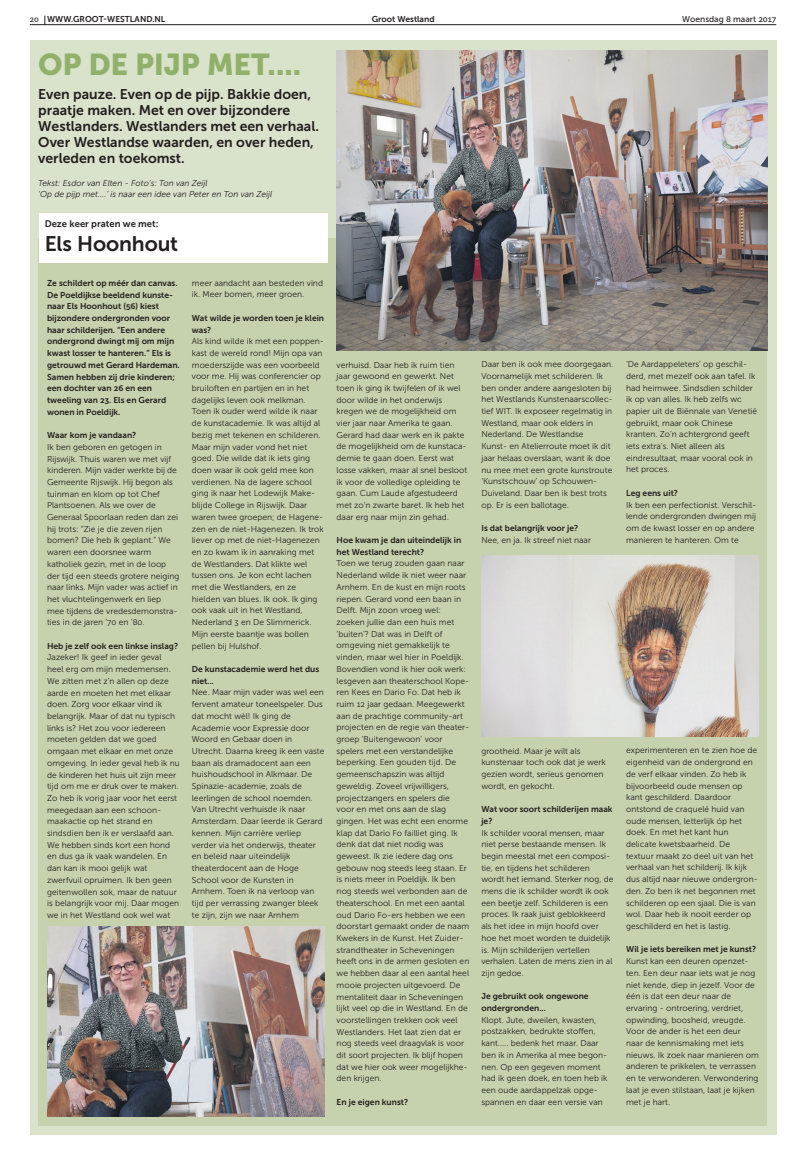
<style>
.page{position:relative;width:806px;height:1163px;background:#fff}
.page>*{position:absolute;margin:0;border:0;box-sizing:border-box;transform-origin:0 0}
.t1{font:30px "Museo Sans 900";letter-spacing:-.01em;color:#91b16a}
.t2{font:21px "Museo Sans 700";letter-spacing:-.005em;color:#231f20}
.t3{font:14px/16px "Museo Sans 700";color:#231f20}
.t4{font:9.5px "Museo Sans 700";color:#231f20}
.t5{font:8.5px/11.7px "Museo Sans 300";color:#231f20}
.t6{font:8.5px/11.7px "Museo Sans 700";color:#231f20}
.t7{font:italic 8.5px/11.7px "Museo Sans 300";color:#231f20}
.t8{font:8.5px "Museo Sans 500";color:#231f20}
.s1{font-family:"Museo Sans 500";font-size:8px}
</style>
<div class="page">
<div style="left:30px;top:40px;width:745px;height:1094px;background:#d9e2cb"></div>
<div style="left:39px;top:237px;width:727px;height:888px;background:#c5d2ad"></div>
<div style="left:39px;top:213px;width:288px;height:49px;background:#fff"></div>
<img style="left:336px;top:50px;width:430px;height:300px">
<img style="left:47px;top:926px;width:277px;height:190px">
<img style="left:481px;top:555px;width:277px;height:181px">
<hr style="left:30px;top:24px;width:745px;height:1px;background:#231f20">
<p class="t6" style="left:30px;top:13px;width:137px"><span class="s1">20</span> WWW.GROOT-WESTLAND.NL</p>
<p class="t6" style="left:371px;top:13px;width:64px">Groot Westland</p>
<p class="t8" style="left:681px;top:14px;width:95px">Woensdag 8 maart 2017</p>
<h1 class="t1" style="left:38px;top:48px;width:264px">OP DE PIJP MET....</h1>
<h3 class="t3" style="left:38px;top:86px;width:282px">Even pauze. Even op de pijp. Bakkie doen, praatje maken. Met en over bijzondere Westlanders. Westlanders met een verhaal.<br>Over Westlandse waarden, en over heden, verleden en toekomst.</h3>
<p class="t7" style="left:38px;top:177px;width:235px">Tekst: Esdor van Elten - Foto’s: Ton van Zeijl<br>‘Op de pijp met....’ is naar een idee van Peter en Ton van Zeijl</p>
<p class="t4" style="left:45px;top:219px;width:115px">Deze keer praten we met:</p>
<h2 class="t2" style="left:45px;top:232px;width:135px">Els Hoonhout</h2>
<p class="t6" style="left:47px;top:277px;width:134px">Ze schildert op méér dan canvas.<br>De Poeldijkse beeldend kunste&shy;naar Els Hoonhout (56) kiest bijzondere ondergronden voor haar schilderijen. “Een andere ondergrond dwingt mij om mijn kwast losser te hanteren.” Els is getrouwd met Gerard Hardeman.<br>Samen hebben zij drie kinderen; een dochter van 26 en een tweeling van 23. Els en Gerard wonen in Poeldijk.</p>
<p class="t6" style="left:47px;top:429px;width:91px">Waar kom je vandaan?</p>
<p class="t5" style="left:47px;top:441px;width:134px">Ik ben geboren en getogen in<br>Rijswijk. Thuis waren we met vijf kinderen. Mijn vader werkte bij de<br>Gemeente Rijswijk. Hij begon als tuinman en klom op tot Chef<br>Plantsoenen. Als we over de<br>Generaal Spoorlaan reden dan zei hij trots: “Zie je die zeven rijen bomen? Die heb ík geplant.” We waren een doorsnee warm katholiek gezin, met in de loop der tijd een steeds grotere neiging naar links. Mijn vader was actief in het vluchtelingenwerk en liep mee tijdens de vredesdemonstra&shy;ties in de jaren ‘70 en ‘80.</p>
<p class="t6" style="left:47px;top:640px;width:132px">Heb je zelf ook een linkse inslag?</p>
<p class="t5" style="left:47px;top:651px;width:134px">Jazeker! Ik geef in ieder geval heel erg om mijn medemensen.<br>We zitten met z’n allen op deze aarde en moeten het met elkaar doen. Zorg voor elkaar vind ik belangrijk. Maar of dat nu typisch links is? Het zou voor iedereen moeten gelden dat we goed omgaan met elkaar en met onze omgeving. In ieder geval heb ik nu de kinderen het huis uit zijn meer tijd om me er druk over te maken.<br>Zo heb ik vorig jaar voor het eerst meegedaan aan een schoon&shy;maakactie op het strand en sindsdien ben ik er verslaafd aan.<br>We hebben sinds kort een hond en dus ga ik vaak wandelen. En dan kan ik mooi gelijk wat zwerfvuil opruimen. Ik ben geen geitenwollen sok, maar de natuur is belangrijk voor mij. Daar mogen we in het Westland ook wel wat</p>
<p class="t5" style="left:192px;top:277px;width:133px">meer aandacht aan besteden vind ik. Meer bomen, meer groen.</p>
<p class="t6" style="left:192px;top:312px;width:134px">Wat wilde je worden toen je klein was?</p>
<p class="t5" style="left:192px;top:335px;width:133px">Als kind wilde ik met een poppen&shy;kast de wereld rond! Mijn opa van moederszijde was een voorbeeld voor me. Hij was conferencier op bruiloften en partijen en in het dagelijks leven ook melkman.<br>Toen ik ouder werd wilde ik naar de kunstacademie. Ik was altijd al bezig met tekenen en schilderen.<br>Maar mijn vader vond het niet goed. Die wilde dat ik iets ging doen waar ik ook geld mee kon verdienen. Na de lagere school ging ik naar het Lodewijk Make&shy;blijde College in Rijswijk. Daar waren twee groepen; de Hagene&shy;zen en de niet-Hagenezen. Ik trok liever op met de niet-Hagenezen en zo kwam ik in aanraking met de Westlanders. Dat klikte wel tussen ons. Je kon echt lachen met die Westlanders, en ze hielden van blues. Ik ook. Ik ging ook vaak uit in het Westland,<br>Nederland 3 en De Slimmerick.<br>Mijn eerste baantje was bollen pellen bij Hulshof.</p>
<p class="t6" style="left:192px;top:663px;width:129px">De kunstacademie werd het dus niet...</p>
<p class="t5" style="left:192px;top:686px;width:134px">Nee. Maar mijn vader was wel een fervent amateur toneelspeler. Dus dat mocht wèl! Ik ging de<br>Academie voor Expressie door<br>Woord en Gebaar doen in<br>Utrecht. Daarna kreeg ik een vaste baan als dramadocent aan een huishoudschool in Alkmaar. De<br>Spinazie-academie, zoals de leerlingen de school noemden.<br>Van Utrecht verhuisde ik naar<br>Amsterdam. Daar leerde ik Gerard kennen. Mijn carrière verliep verder via het onderwijs, theater en beleid naar uiteindelijk theaterdocent aan de Hoge<br>School voor de Kunsten in<br>Arnhem. Toen ik na verloop van tijd per verrassing zwanger bleek te zijn, zijn we naar Arnhem</p>
<p class="t5" style="left:336px;top:359px;width:132px">verhuisd. Daar heb ik ruim tien jaar gewoond en gewerkt. Net toen ik ging ik twijfelen of ik wel door wilde in het onderwijs kregen we de mogelijkheid om vier jaar naar Amerika te gaan.<br>Gerard had daar werk en ik pakte de mogelijkheid om de kunstaca&shy;demie te gaan doen. Eerst wat losse vakken, maar al snel besloot ik voor de volledige opleiding te gaan. Cum Laude afgestudeerd met zo’n zwarte baret. Ik heb het daar erg naar mijn zin gehad.</p>
<p class="t6" style="left:336px;top:534px;width:126px">Hoe kwam je dan uiteindelijk in het Westland terecht?</p>
<p class="t5" style="left:336px;top:557px;width:134px">Toen we terug zouden gaan naar<br>Nederland wilde ik niet weer naar<br>Arnhem. En de kust en mijn roots riepen. Gerard vond een baan in<br>Delft. Mijn zoon vroeg wel: zoeken jullie dan een huis met ‘buiten’? Dat was in Delft of omgeving niet gemakkelijk te vinden, maar wel hier in Poeldijk.<br>Bovendien vond ik hier ook werk: lesgeven aan theaterschool Kope&shy;ren Kees en Dario Fo. Dat heb ik ruim 12 jaar gedaan. Meegewerkt aan de prachtige community-art projecten en de regie van theater&shy;groep ‘Buitengewoon’ voor spelers met een verstandelijke beperking. Een gouden tijd. De gemeenschapszin was altijd geweldig. Zoveel vrijwilligers, projectzangers en spelers die voor en met ons aan de slag gingen. Het was echt een enorme klap dat Dario Fo failliet ging. Ik denk dat dat niet nodig was geweest. Ik zie iedere dag ons gebouw nog steeds leeg staan. Er is niets meer in Poeldijk. Ik ben nog steeds wel verbonden aan de theaterschool. En met een aantal oud Dario Fo-ers hebben we een doorstart gemaakt onder de naam<br>Kwekers in de Kunst. Het Zuider&shy;strandtheater in Scheveningen heeft ons in de armen gesloten en we hebben daar al een aantal heel mooie projecten uitgevoerd. De mentaliteit daar in Scheveningen lijkt veel op die in Westland. En de voorstellingen trekken ook veel<br>Westlanders. Het laat zien dat er nog steeds veel draagvlak is voor dit soort projecten. Ik blijf hopen dat we hier ook weer mogelijkhe&shy;den krijgen.</p>
<p class="t6" style="left:336px;top:1095px;width:73px">En je eigen kunst?</p>
<p class="t5" style="left:481px;top:358px;width:133px">Daar ben ik ook mee doorgegaan.<br>Voornamelijk met schilderen. Ik ben onder andere aangesloten bij het Westlands Kunstenaarscollec&shy;tief WIT. Ik exposeer regelmatig in<br>Westland, maar ook elders in<br>Nederland. De Westlandse<br>Kunst- en Atelierroute moet ik dit jaar helaas overslaan, want ik doe nu mee met een grote kunstroute ‘Kunstschouw’ op Schouwen-<br>Duiveland. Daar ben ik best trots op. Er is een ballotage.</p>
<p class="t6" style="left:481px;top:522px;width:98px">Is dat belangrijk voor je?</p>
<p class="t5" style="left:481px;top:534px;width:111px">Nee, en ja. Ik streef niet naar</p>
<p class="t5" style="left:481px;top:744px;width:126px">grootheid. Maar je wilt als kunstenaar toch ook dat je werk gezien wordt, serieus genomen wordt, en gekocht.</p>
<p class="t6" style="left:481px;top:803px;width:133px">Wat voor soort schilderijen maak je?</p>
<p class="t5" style="left:481px;top:826px;width:134px">Ik schilder vooral mensen, maar niet perse bestaande mensen. Ik begin meestal met een composi&shy;tie, en tijdens het schilderen wordt het iemand. Sterker nog, de mens die ik schilder wordt ik ook een beetje zelf. Schilderen is een proces. Ik raak juist geblokkeerd als het idee in mijn hoofd over hoe het moet worden te duidelijk is. Mijn schilderijen vertellen verhalen. Laten de mens zien in al zijn gedoe.</p>
<p class="t6" style="left:481px;top:990px;width:109px">Je gebruikt ook ongewone ondergronden...</p>
<p class="t5" style="left:481px;top:1013px;width:128px">Klopt. Jute, dweilen, kwasten, postzakken, bedrukte stoffen, kant..... bedenk het maar. Daar ben ik in Amerika al mee begon&shy;nen. Op een gegeven moment had ik geen doek, en toen heb ik een oude aardappelzak opge&shy;spannen en daar een versie van</p>
<p class="t5" style="left:625px;top:358px;width:132px">‘De Aardappeleters’ op geschil&shy;derd, met mezelf ook aan tafel. Ik had heimwee. Sindsdien schilder ik op van alles. Ik heb zelfs wc papier uit de Biënnale van Venetië gebruikt, maar ook Chinese kranten. Zo’n achtergrond geeft iets extra’s. Niet alleen als eindresultaat, maar vooral ook in het proces.</p>
<p class="t6" style="left:625px;top:487px;width:53px">Leg eens uit?</p>
<p class="t5" style="left:625px;top:498px;width:131px">Ik ben een perfectionist. Verschil&shy;lende ondergronden dwingen mij om de kwast losser en op andere manieren te hanteren. Om te</p>
<p class="t5" style="left:625px;top:744px;width:133px">experimenteren en te zien hoe de eigenheid van de ondergrond en de verf elkaar vinden. Zo heb ik bijvoorbeeld oude mensen op kant geschilderd. Daardoor ontstond de craquelé huid van oude mensen, letterlijk óp het doek. En met het kant hun delicate kwetsbaarheid. De textuur maakt zo deel uit van het verhaal van het schilderij. Ik kijk dus altijd naar nieuwe ondergron&shy;den. Zo ben ik net begonnen met schilderen op een sjaal. Die is van wol. Daar heb ik nooit eerder op geschilderd en het is lastig.</p>
<p class="t6" style="left:625px;top:943px;width:131px">Wil je iets bereiken met je kunst?</p>
<p class="t5" style="left:625px;top:955px;width:134px">Kunst kan een deuren openzet&shy;ten. Een deur naar iets wat je nog niet kende, diep in jezelf. Voor de één is dat een deur naar de ervaring - ontroering, verdriet, opwinding, boosheid, vreugde.<br>Voor de ander is het een deur naar de kennismaking met iets nieuws. Ik zoek naar manieren om anderen te prikkelen, te verrassen en te verwonderen. Verwondering laat je even stilstaan, laat je kijken met je hart.</p>
</div>
